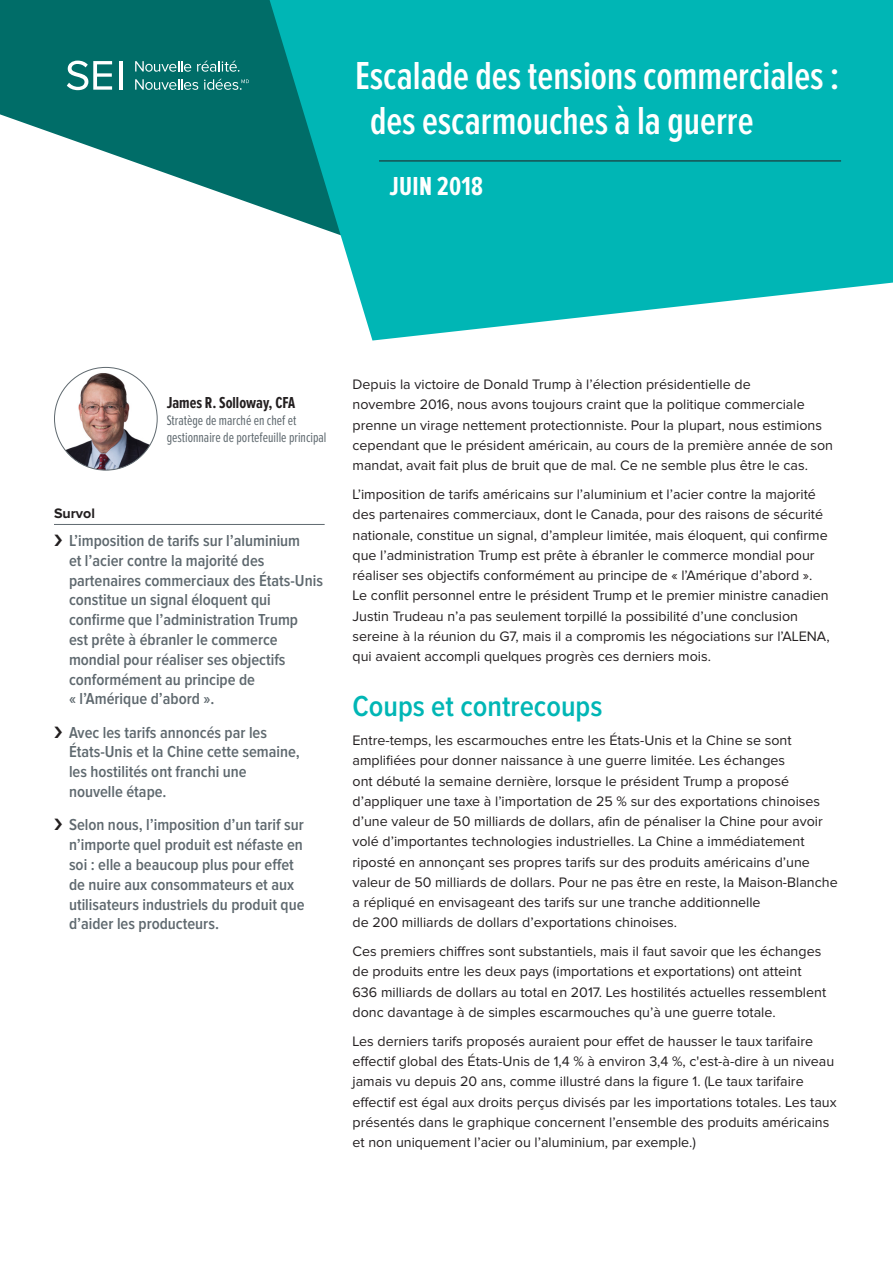
<style>
.page{position:relative;width:893px;height:1263px;background:#fff}
.page>*{position:absolute;margin:0;border:0;box-sizing:border-box;transform-origin:0 0}
.t1{font:600 40.5px/45px "Proxima Nova Ex Cn";color:#fff}
.t2{font:600 30px "Proxima Nova Cond";color:#00b6b5}
.t3{font:700 27px "Proxima Nova Ex Cn";letter-spacing:.01em;color:#fff}
.t4{font:600 16.5px/19.8px "Proxima Nova Cond";color:#5f696f}
.t5{font:700 16.5px "Proxima Nova Ex Cn";color:#231f20}
.t6{font:14.25px/20.2px "Proxima Nova";color:#231f20}
.t7{font:14.25px/17.1px "Proxima Nova Ex Cn";color:#5f696f}
.t8{font:700 14.25px "Proxima Nova";color:#231f20}
</style>
<div class="page">
<svg style="left:0;top:0;width:270px;height:210px;fill:#006d68"></svg>
<svg style="left:270px;top:0;width:623px;height:341px;background:#1ebbba"></svg>
<svg style="left:135px;top:61px;width:56px;height:11px"></svg>
<svg style="left:197px;top:61px;width:42px;height:11px"></svg>
<svg style="left:135px;top:79px;width:63px;height:11px"></svg>
<svg style="left:204px;top:79px;width:45px;height:11px"></svg>
<hr style="left:119px;top:61px;width:3px;height:29px;background:#fff">
<svg style="left:67px;top:61px;width:45px;height:29px"></svg>
<img style="left:54px;top:367px;width:103px;height:103px">
<hr style="left:54px;top:524px;width:271px;height:1px;background:#5f696f">
<hr style="left:379px;top:161px;width:462px;height:1px;background:#231f20">
<h1 class="t1" style="left:370px;top:54px;width:471px;text-indent:-15px">Escalade des tensions commerciales : des escarmouches à la guerre</h1>
<h3 class="t3" style="left:390px;top:171px;width:95px">Juin 2018</h3>
<p class="t5" style="left:167px;top:394px;width:130px">James R. Solloway, CFA</p>
<p class="t7" style="left:167px;top:412px;width:161px">Stratège de marché en chef et gestionnaire de portefeuille principal</p>
<p class="t8" style="left:54px;top:506px;width:43px">Survol</p>
<p class="t4" style="left:69px;top:531px;width:255px">L’imposition de tarifs sur l’aluminium<br>et l’acier contre la majorité des partenaires commerciaux des États‑Unis constitue un signal éloquent qui confirme que l’administration Trump<br>est prête à ébranler le commerce mondial pour réaliser ses objectifs conformément au principe de<br>« l’Amérique d’abord ».</p>
<p class="t4" style="left:69px;top:723px;width:232px">Avec les tarifs annoncés par les<br>États‑Unis et la Chine cette semaine, les hostilités ont franchi une nouvelle étape.</p>
<p class="t4" style="left:69px;top:815px;width:237px">Selon nous, l’imposition d’un tarif sur n’importe quel produit est néfaste en soi : elle a beaucoup plus pour effet de nuire aux consommateurs et aux utilisateurs industriels du produit que d’aider les producteurs.</p>
<p class="t6" style="left:352px;top:375px;width:482px">Depuis la victoire de Donald Trump à l’élection présidentielle de<br>novembre 2016, nous avons toujours craint que la politique commerciale prenne un virage nettement protectionniste. Pour la plupart, nous estimions cependant que le président américain, au cours de la première année de son mandat, avait fait plus de bruit que de mal. Ce ne semble plus être le cas.</p>
<p class="t6" style="left:352px;top:485px;width:479px">L’imposition de tarifs américains sur l’aluminium et l’acier contre la majorité des partenaires commerciaux, dont le Canada, pour des raisons de sécurité nationale, constitue un signal, d’ampleur limitée, mais éloquent, qui confirme que l’administration Trump est prête à ébranler le commerce mondial pour réaliser ses objectifs conformément au principe de « l’Amérique d’abord ».<br>Le conflit personnel entre le président Trump et le premier ministre canadien Justin Trudeau n’a pas seulement torpillé la possibilité d’une conclusion sereine à la réunion du G7, mais il a compromis les négociations sur l’ALENA, qui avaient accompli quelques progrès ces derniers mois.</p>
<h2 class="t2" style="left:352px;top:689px;width:251px">Coups et contrecoups</h2>
<p class="t6" style="left:352px;top:731px;width:487px">Entre-temps, les escarmouches entre les États‑Unis et la Chine se sont amplifiées pour donner naissance à une guerre limitée. Les échanges<br>ont débuté la semaine dernière, lorsque le président Trump a proposé d’appliquer une taxe à l’importation de 25 % sur des exportations chinoises d’une valeur de 50 milliards de dollars, afin de pénaliser la Chine pour avoir volé d’importantes technologies industrielles. La Chine a immédiatement riposté en annonçant ses propres tarifs sur des produits américains d’une valeur de 50 milliards de dollars. Pour ne pas être en reste, la Maison‑Blanche a répliqué en envisageant des tarifs sur une tranche additionnelle<br>de 200 milliards de dollars d’exportations chinoises.</p>
<p class="t6" style="left:352px;top:942px;width:475px">Ces premiers chiffres sont substantiels, mais il faut savoir que les échanges de produits entre les deux pays (importations et exportations) ont atteint 636 milliards de dollars au total en 2017. Les hostilités actuelles ressemblent donc davantage à de simples escarmouches qu’à une guerre totale.</p>
<p class="t6" style="left:352px;top:1031px;width:486px">Les derniers tarifs proposés auraient pour effet de hausser le taux tarifaire effectif global des États‑Unis de 1,4 % à environ 3,4 %, c'est-à-dire à un niveau jamais vu depuis 20 ans, comme illustré dans la figure 1. (Le taux tarifaire effectif est égal aux droits perçus divisés par les importations totales. Les taux présentés dans le graphique concernent l’ensemble des produits américains et non uniquement l’acier ou l’aluminium, par exemple.)</p>
</div>
